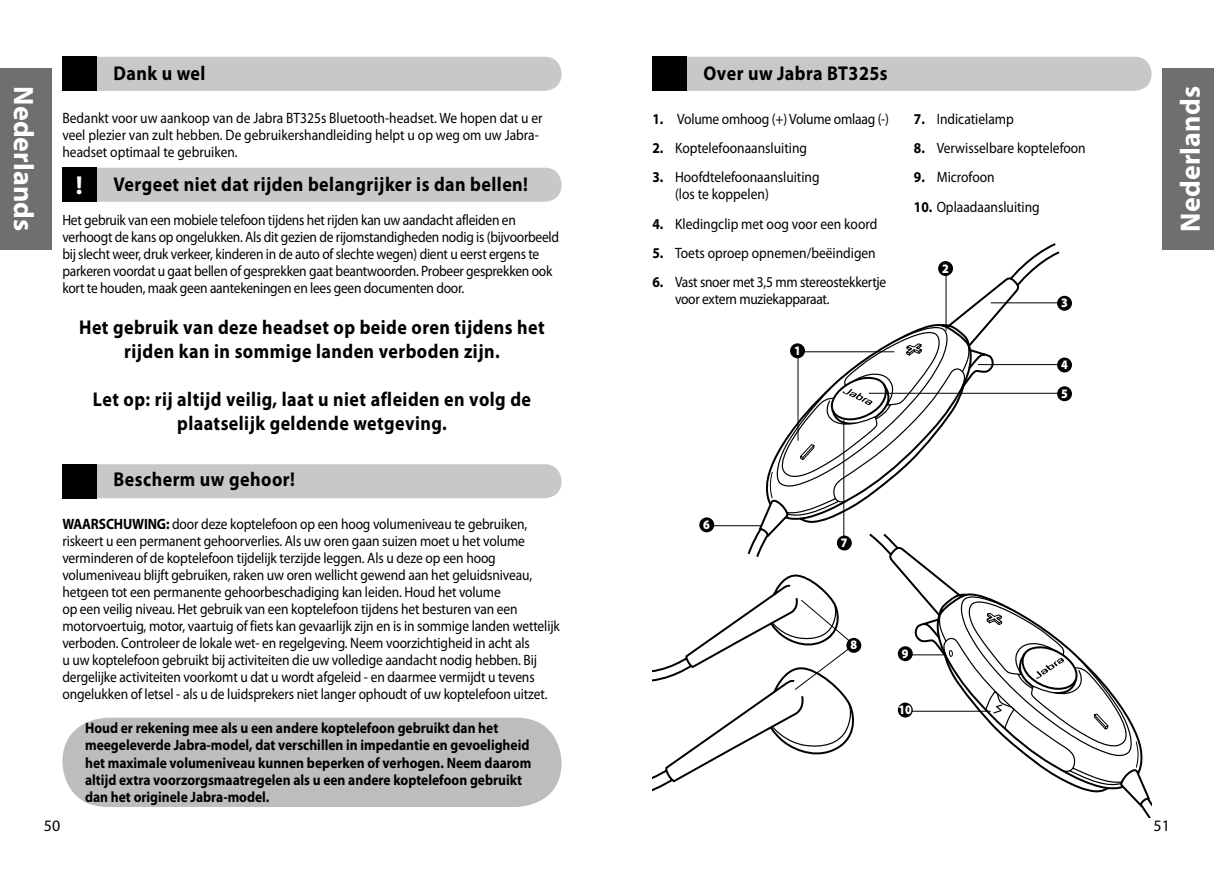
<style>
.page{position:relative;width:1214px;height:874px;background:#fff}
.page>*{position:absolute;margin:0;border:0;box-sizing:border-box;transform-origin:0 0}
.t1{font:700 28px "Myriad Pro";letter-spacing:.005em;color:#fff}
.t2{font:700 26px "Myriad Pro";color:#fff}
.t3{font:700 20px/24px "Myriad Pro";letter-spacing:.025em;color:#000;text-align:center;scale:.9 1}
.t4{font:16px "Myriad Pro";color:#000}
.t5{font:15px/17px "Myriad Pro";letter-spacing:-.01em;color:#000;scale:.9 1}
.t6{font:700 15px/17px "Myriad Pro";color:#000;scale:.9 1}
.t7{font:900 13px "Myriad Pro";color:#fff;scale:.9 1}
.s1{font-weight:700}
</style>
<div class="page">
<div style="left:0;top:68px;width:51px;height:181px;background:#6d6f71"></div>
<div style="left:1162px;top:68px;width:51px;height:181px;background:#6d6f71"></div>
<div style="left:62px;top:717px;width:499px;height:89px;background:#bcbdbf"></div>
<div style="left:62px;top:464px;width:499px;height:34px;background:#c6c8ca;border-radius:17px"></div>
<div style="left:62px;top:464px;width:34px;height:34px;background:#000"></div>
<div style="left:652px;top:57px;width:499px;height:34px;background:#c6c8ca;border-radius:17px"></div>
<div style="left:652px;top:57px;width:34px;height:34px;background:#000"></div>
<div style="left:62px;top:168px;width:499px;height:34px;background:#c6c8ca;border-radius:17px"></div>
<div style="left:62px;top:168px;width:34px;height:34px;background:#000"></div>
<div style="left:62px;top:57px;width:499px;height:34px;background:#c6c8ca;border-radius:17px"></div>
<div style="left:62px;top:57px;width:34px;height:34px;background:#000"></div>
<svg style="left:938px;top:243px;width:123px;height:67px"></svg>
<svg style="left:938px;top:276px;width:83px;height:71px"></svg>
<svg style="left:890px;top:559px;width:66px;height:159px"></svg>
<svg style="left:746px;top:322px;width:223px;height:237px"></svg>
<svg style="left:938px;top:591px;width:213px;height:225px"></svg>
<hr style="left:909px;top:710px;width:81px;height:1px;background:#000">
<svg style="left:652px;top:574px;width:205px;height:218px"></svg>
<div style="left:846px;top:637px;width:15px;height:15px;background:#000;border-radius:50%"></div>
<hr style="left:797px;top:352px;width:1px;height:88px;background:#000">
<hr style="left:710px;top:525px;width:51px;height:1px;background:#000">
<div style="left:1056px;top:295px;width:15px;height:15px;background:#000;border-radius:50%"></div>
<div style="left:1056px;top:386px;width:15px;height:15px;background:#000;border-radius:50%"></div>
<hr style="left:843px;top:420px;width:1px;height:121px;background:#000">
<hr style="left:990px;top:302px;width:68px;height:1px;background:#000">
<hr style="left:797px;top:351px;width:97px;height:1px;background:#000">
<hr style="left:868px;top:392px;width:191px;height:1px;background:#000">
<div style="left:699px;top:517px;width:15px;height:15px;background:#000;border-radius:50%"></div>
<hr style="left:945px;top:271px;width:1px;height:60px;background:#000">
<div style="left:938px;top:261px;width:14px;height:15px;background:#000;border-radius:50%"></div>
<div style="left:836px;top:535px;width:15px;height:15px;background:#000;border-radius:50%"></div>
<div style="left:790px;top:343px;width:14px;height:15px;background:#000;border-radius:50%"></div>
<div style="left:1056px;top:357px;width:15px;height:15px;background:#000;border-radius:50%"></div>
<hr style="left:977px;top:364px;width:81px;height:1px;background:#000">
<div style="left:897px;top:702px;width:15px;height:15px;background:#000;border-radius:50%"></div>
<hr style="left:909px;top:654px;width:36px;height:1px;background:#000">
<div style="left:897px;top:646px;width:15px;height:14px;background:#000;border-radius:50%"></div>
<h1 class="t1" style="left:42px;top:86px;width:147px;rotate:90deg">Nederlands</h1>
<h3 class="t3" style="left:113px;top:60px;width:104px">Dank u wel</h3>
<p class="t5" style="left:62px;top:109px;width:535px">Bedankt voor uw aankoop van de Jabra BT325s Bluetooth-headset. We hopen dat u er veel plezier van zult hebben. De gebruikershandleiding helpt u op weg om uw Jabra&shy;headset optimaal te gebruiken.</p>
<h3 class="t3" style="left:113px;top:171px;width:462px">Vergeet niet dat rijden belangrijker is dan bellen!</h3>
<p class="t5" style="left:62px;top:211px;width:553px">Het gebruik van een mobiele telefoon tijdens het rijden kan uw aandacht afleiden en verhoogt de kans op ongelukken. Als dit gezien de rijomstandigheden nodig is (bijvoorbeeld bij slecht weer, druk verkeer, kinderen in de auto of slechte wegen) dient u eerst ergens te parkeren voordat u gaat bellen of gesprekken gaat beantwoorden. Probeer gesprekken ook kort te houden, maak geen aantekeningen en lees geen documenten door.</p>
<h3 class="t3" style="left:79px;top:314px;width:519px">Het gebruik van deze headset op beide oren tijdens het rijden kan in sommige landen verboden zijn.</h3>
<h3 class="t3" style="left:93px;top:386px;width:488px">Let op: rij altijd veilig, laat u niet afleiden en volg de plaatselijk geldende wetgeving.</h3>
<h3 class="t3" style="left:113px;top:466px;width:203px">Bescherm uw gehoor!</h3>
<p class="t5" style="left:62px;top:515px;width:554px"><span class="s1">WAARSCHUWING:</span> door deze koptelefoon op een hoog volumeniveau te gebruiken, riskeert u een permanent gehoorverlies. Als uw oren gaan suizen moet u het volume verminderen of de koptelefoon tijdelijk terzijde leggen. Als u deze op een hoog volumeniveau blijft gebruiken, raken uw oren wellicht gewend aan het geluidsniveau, hetgeen tot een permanente gehoorbeschadiging kan leiden. Houd het volume<br>op een veilig niveau. Het gebruik van een koptelefoon tijdens het besturen van een motorvoertuig, motor, vaartuig of fiets kan gevaarlijk zijn en is in sommige landen wettelijk verboden. Controleer de lokale wet- en regelgeving. Neem voorzichtigheid in acht als<br>u uw koptelefoon gebruikt bij activiteiten die uw volledige aandacht nodig hebben. Bij dergelijke activiteiten voorkomt u dat u wordt afgeleid - en daarmee vermijdt u tevens ongelukken of letsel - als u de luidsprekers niet langer ophoudt of uw koptelefoon uitzet.</p>
<p class="t6" style="left:85px;top:719px;width:497px">Houd er rekening mee als u een andere koptelefoon gebruikt dan het meegeleverde Jabra-model, dat verschillen in impedantie en gevoeligheid het maximale volumeniveau kunnen beperken of verhogen. Neem daarom altijd extra voorzorgsmaatregelen als u een andere koptelefoon gebruikt dan het originele Jabra-model.</p>
<h2 class="t2" style="left:76px;top:169px;width:8px">!</h2>
<p class="t4" style="left:44px;top:815px;width:18px">50</p>
<h3 class="t3" style="left:652px;top:60px;width:25px">O</h3>
<h3 class="t3" style="left:717px;top:60px;width:191px">ver uw Jabra BT325s</h3>
<p class="t5" style="left:652px;top:110px;width:264px"><span class="s1">1.</span> Volume omhoog (+) Volume omlaag (-)</p>
<p class="t5" style="left:652px;top:139px;width:173px"><span class="s1">2.</span> Koptelefoonaansluiting</p>
<p class="t5" style="left:675px;top:169px;width:162px;text-indent:-23px"><span class="s1">3.</span> Hoofdtelefoonaansluiting (los te koppelen)</p>
<p class="t5" style="left:652px;top:215px;width:251px"><span class="s1">4.</span> Kledingclip met oog voor een koord</p>
<p class="t5" style="left:652px;top:244px;width:250px"><span class="s1">5.</span> Toets oproep opnemen/beëindigen</p>
<p class="t5" style="left:675px;top:273px;width:236px;text-indent:-23px"><span class="s1">6.</span> Vast snoer met 3,5 mm stereostekkertje voor extern muziekapparaat.</p>
<p class="t7" style="left:794px;top:341px;width:9px">1</p>
<p class="t5" style="left:913px;top:110px;width:112px"><span class="s1">7.</span> Indicatielamp</p>
<p class="t5" style="left:913px;top:139px;width:192px"><span class="s1">8.</span> Verwisselbare koptelefoon</p>
<p class="t5" style="left:913px;top:169px;width:91px"><span class="s1">9.</span> Microfoon</p>
<p class="t5" style="left:913px;top:198px;width:141px"><span class="s1">10.</span> Oplaadaansluiting</p>
<p class="t7" style="left:941px;top:259px;width:9px">2</p>
<p class="t7" style="left:1060px;top:294px;width:9px">3</p>
<p class="t7" style="left:1060px;top:356px;width:9px">4</p>
<p class="t7" style="left:1060px;top:384px;width:9px">5</p>
<p class="t7" style="left:703px;top:515px;width:9px">6</p>
<p class="t7" style="left:840px;top:533px;width:9px">7</p>
<p class="t7" style="left:850px;top:636px;width:9px">8</p>
<p class="t7" style="left:901px;top:644px;width:9px">9</p>
<p class="t7" style="left:898px;top:700px;width:16px">10</p>
<h1 class="t1" style="left:1172px;top:231px;width:147px;rotate:-90deg">Nederlands</h1>
<p class="t4" style="left:1153px;top:815px;width:13px">51</p>
</div>
